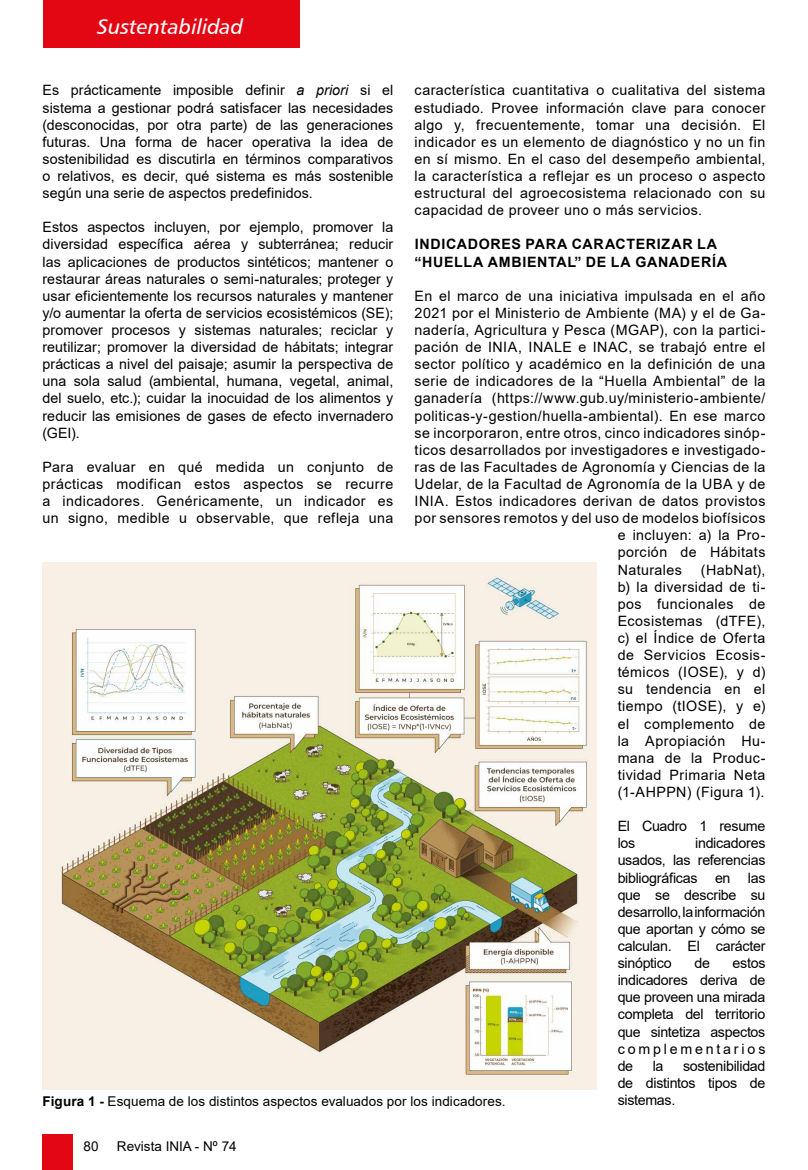
<style>
.page{position:relative;width:808px;height:1170px;background:#fff}
.page>*{position:absolute;margin:0;border:0;box-sizing:border-box;transform-origin:0 0}
.t1{font:21px "Humanist 777 BT Italic B";color:#fff}
.t2{font:14.25px/17.1px "Arial";letter-spacing:.03em;color:#000;text-align:justify}
.t3{font:700 14.25px/17.1px "Arial";letter-spacing:.05em;color:#000}
.t4{font:14.25px/17.1px "Arial";letter-spacing:-.02em;color:#000}
.t5{font:13.5px "Arial";letter-spacing:.005em;color:#000}
.s1{font-style:italic}
.s2{font-weight:700}
</style>
<div class="page">
<div style="left:43px;top:0;width:257px;height:47px;background:#e30613"></div>
<div style="left:43px;top:1134px;width:30px;height:35px;background:#e30613"></div>
<img style="left:43px;top:562px;width:553px;height:527px">
<h1 class="t1" style="left:97px;top:13px;width:147px">Sustentabilidad</h1>
<p class="t2" style="left:43px;top:82px;width:352px">Es prácticamente imposible definir <span class="s1">a priori</span> si el sistema a gestionar podrá satisfacer las necesidades (desconocidas, por otra parte) de las generaciones futuras. Una forma de hacer operativa la idea de sostenibilidad es discutirla en términos comparativos o relativos, es decir, qué sistema es más sostenible según una serie de aspectos predefinidos.</p>
<p class="t2" style="left:43px;top:219px;width:352px">Estos aspectos incluyen, por ejemplo, promover la diversidad específica aérea y subterránea; reducir las aplicaciones de productos sintéticos; mantener o restaurar áreas naturales o semi-naturales; proteger y usar eficientemente los recursos naturales y mantener y/o aumentar la oferta de servicios ecosistémicos (SE); promover procesos y sistemas naturales; reciclar y reutilizar; promover la diversidad de hábitats; integrar prácticas a nivel del paisaje; asumir la perspectiva de una sola salud (ambiental, humana, vegetal, animal, del suelo, etc.); cuidar la inocuidad de los alimentos y reducir las emisiones de gases de efecto invernadero (GEI).</p>
<p class="t2" style="left:43px;top:458px;width:352px">Para evaluar en qué medida un conjunto de prácticas modifican estos aspectos se recurre a indicadores. Genéricamente, un indicador es un signo, medible u observable, que refleja una</p>
<p class="t2" style="left:415px;top:82px;width:352px">característica cuantitativa o cualitativa del sistema estudiado. Provee información clave para conocer algo y, frecuentemente, tomar una decisión. El indicador es un elemento de diagnóstico y no un fin en sí mismo. En el caso del desempeño ambiental, la característica a reflejar es un proceso o aspecto estructural del agroecosistema relacionado con su capacidad de proveer uno o más servicios.</p>
<p class="t3" style="left:415px;top:236px;width:314px">INDICADORES PARA CARACTERIZAR LA “HUELLA AMBIENTAL” DE LA GANADERÍA</p>
<p class="t2" style="left:415px;top:287px;width:352px">En el marco de una iniciativa impulsada en el año</p>
<p class="t2" style="left:415px;top:304px;width:352px">2021 por el Ministerio de Ambiente (MA) y el de Ga-</p>
<p class="t2" style="left:415px;top:321px;width:352px">nadería, Agricultura y Pesca (MGAP), con la partici-</p>
<p class="t2" style="left:415px;top:338px;width:352px">pación de INIA, INALE e INAC, se trabajó entre el</p>
<p class="t2" style="left:415px;top:355px;width:352px">sector político y académico en la definición de una</p>
<p class="t2" style="left:415px;top:372px;width:352px">serie de indicadores de la “Huella Ambiental” de la</p>
<p class="t2" style="left:415px;top:390px;width:352px">ganadería (https://www.gub.uy/ministerio-ambiente/</p>
<p class="t2" style="left:415px;top:407px;width:352px">politicas-y-gestion/huella-ambiental). En ese marco</p>
<p class="t2" style="left:415px;top:424px;width:352px">se incorporaron, entre otros, cinco indicadores sinóp-</p>
<p class="t2" style="left:415px;top:441px;width:352px">ticos desarrollados por investigadores e investigado-</p>
<p class="t2" style="left:415px;top:458px;width:352px">ras de las Facultades de Agronomía y Ciencias de la</p>
<p class="t2" style="left:415px;top:475px;width:352px">Udelar, de la Facultad de Agronomía de la UBA y de</p>
<p class="t2" style="left:415px;top:492px;width:352px">INIA. Estos indicadores derivan de datos provistos</p>
<p class="t2" style="left:415px;top:509px;width:352px">por sensores remotos y del uso de modelos biofísicos</p>
<p class="t2" style="left:618px;top:526px;width:149px">e incluyen: a) la Pro-</p>
<p class="t2" style="left:618px;top:543px;width:149px">porción de Hábitats</p>
<p class="t2" style="left:618px;top:561px;width:66px">Naturales</p>
<p class="t2" style="left:618px;top:561px;width:149px;text-indent:83px">(HabNat), b) la diversidad de ti&shy;pos funcionales de Ecosistemas (dTFE), c) el Índice de Oferta de Servicios Ecosis&shy;témicos (IOSE), y d) su tendencia en el tiempo (tIOSE), y e) el complemento de la Apropiación Hu&shy;mana de la Produc&shy;tividad Primaria Neta (1-AHPPN) (Figura 1).</p>
<p class="t4" style="left:618px;top:817px;width:149px">El Cuadro 1 resume los</p>
<p class="t2" style="left:618px;top:834px;width:149px;text-indent:78px">indicadores usados, las referencias bibliográficas en las que se describe su desarrollo, la información que aportan y cómo se calculan. El carácter sinóptico</p>
<p class="t2" style="left:694px;top:954px;width:17px">de</p>
<p class="t2" style="left:618px;top:954px;width:149px;text-indent:115px">estos indicadores deriva de que proveen una mirada completa del territorio que sintetiza aspectos complementarios de</p>
<p class="t4" style="left:618px;top:1056px;width:149px;text-align:right">sostenibilidad<br>de distintos tipos de</p>
<p class="t2" style="left:653px;top:1056px;width:12px">la</p>
<p class="t5" style="left:43px;top:1091px;width:465px"><span class="s2">Figura 1 -</span> Esquema de los distintos aspectos evaluados por los indicadores.</p>
<p class="t4" style="left:618px;top:1091px;width:59px">sistemas.</p>
<p class="t5" style="left:84px;top:1137px;width:17px">80</p>
<p class="t5" style="left:117px;top:1137px;width:121px">Revista INIA - Nº 74</p>
</div>
